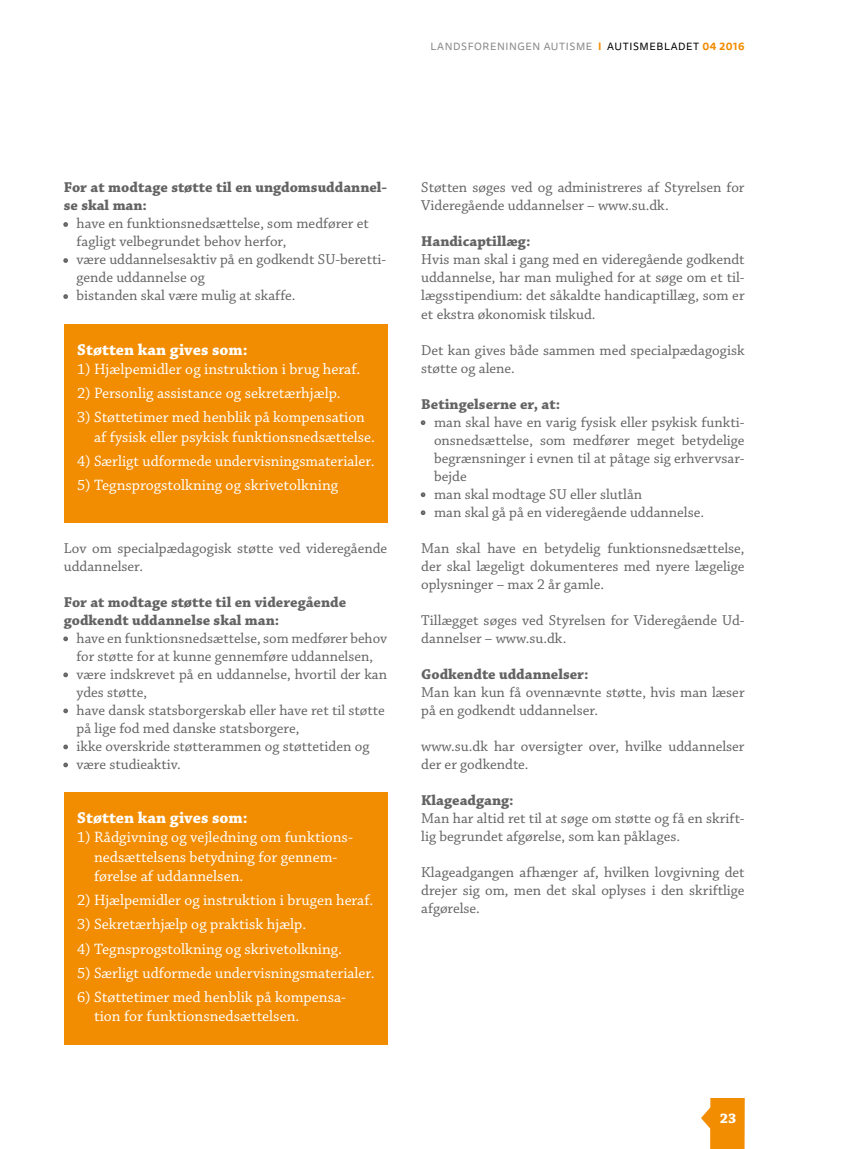
<style>
.page{position:relative;width:851px;height:1149px;background:#fff}
.page>*{position:absolute;margin:0;border:0;box-sizing:border-box;transform-origin:0 0}
.t1{font:700 16.5px "Chaparral Pro";color:#fff}
.t2{font:15.75px/19.5px "Chaparral Pro";color:#fff}
.t3{font:15px/18px "Chaparral Pro";color:#646363}
.t4{font:700 15px/18px "Chaparral Pro";color:#646363}
.t5{font:700 14.55px "Chaparral Pro";color:#fff}
.t6{font:10.5px "Tisa Sans Pro";letter-spacing:.06em;color:#878787}
.s1{font-weight:700;color:#f28c00}
.s2{color:#000}
</style>
<div class="page">
<svg style="left:701px;top:1098px;width:43px;height:50px"></svg>
<div style="left:64px;top:324px;width:323px;height:198px;background:#f28c00"></div>
<svg style="left:63px;top:222px;width:5px;height:5px"></svg>
<svg style="left:63px;top:258px;width:5px;height:5px"></svg>
<svg style="left:63px;top:294px;width:5px;height:5px"></svg>
<svg style="left:63px;top:636px;width:5px;height:5px"></svg>
<svg style="left:63px;top:672px;width:5px;height:5px"></svg>
<svg style="left:63px;top:708px;width:5px;height:5px"></svg>
<svg style="left:63px;top:744px;width:5px;height:5px"></svg>
<svg style="left:63px;top:762px;width:5px;height:5px"></svg>
<svg style="left:420px;top:420px;width:5px;height:5px"></svg>
<svg style="left:420px;top:492px;width:5px;height:5px"></svg>
<svg style="left:420px;top:510px;width:5px;height:5px"></svg>
<div style="left:64px;top:792px;width:323px;height:252px;background:#f28c00"></div>
<p class="t6" style="left:430px;top:39px;width:315px">LANDSFORENINGEN AUTISME <span class="s1">I</span> <span class="s2">AUTISMEBLADET</span> <span class="s1">04 2016</span></p>
<p class="t4" style="left:64px;top:179px;width:325px">For at modtage støtte til en ungdomsuddannel&shy;se skal man:</p>
<p class="t3" style="left:64px;top:215px;width:306px">· have en funktionsnedsættelse, som medfører et</p>
<p class="t3" style="left:77px;top:233px;width:211px">fagligt velbegrundet behov herfor,</p>
<p class="t3" style="left:64px;top:251px;width:324px">· være uddannelsesaktiv på en godkendt SU-beretti-</p>
<p class="t3" style="left:77px;top:269px;width:130px">gende uddannelse og</p>
<p class="t3" style="left:64px;top:287px;width:233px">· bistanden skal være mulig at skaffe.</p>
<p class="t1" style="left:77px;top:339px;width:172px">Støtten kan gives som:</p>
<p class="t2" style="left:77px;top:360px;width:285px">1) Hjælpemidler og instruktion i brug heraf.</p>
<p class="t2" style="left:77px;top:384px;width:265px">2) Personlig assistance og sekretærhjælp.</p>
<p class="t2" style="left:94px;top:408px;width:282px;text-indent:-17px">3) Støttetimer med henblik på kompensation af fysisk eller psykisk funktionsnedsættelse.</p>
<p class="t2" style="left:77px;top:451px;width:299px">4) Særligt udformede undervisningsmaterialer.</p>
<p class="t2" style="left:77px;top:475px;width:262px">5) Tegnsprogstolkning og skrivetolkning</p>
<p class="t3" style="left:64px;top:539px;width:325px">Lov om specialpædagogisk støtte ved videregående uddannelser.</p>
<p class="t4" style="left:64px;top:593px;width:284px">For at modtage støtte til en videregående godkendt uddannelse skal man:</p>
<p class="t3" style="left:64px;top:629px;width:325px">· have en funktionsnedsættelse, som medfører behov</p>
<p class="t3" style="left:77px;top:647px;width:298px">for støtte for at kunne gennemføre uddannelsen,</p>
<p class="t3" style="left:64px;top:665px;width:325px">· være indskrevet på en uddannelse, hvortil der kan</p>
<p class="t3" style="left:77px;top:683px;width:72px">ydes støtte,</p>
<p class="t3" style="left:64px;top:701px;width:322px">· have dansk statsborgerskab eller have ret til støtte</p>
<p class="t3" style="left:77px;top:719px;width:224px">på lige fod med danske statsborgere,</p>
<p class="t3" style="left:64px;top:737px;width:307px">· ikke overskride støtterammen og støttetiden og</p>
<p class="t3" style="left:64px;top:755px;width:118px">· være studieaktiv.</p>
<p class="t1" style="left:77px;top:807px;width:172px">Støtten kan gives som:</p>
<p class="t2" style="left:94px;top:828px;width:260px;text-indent:-17px">1) Rådgivning og vejledning om funktions&shy;nedsættelsens betydning for gennem&shy;førelse af uddannelsen.</p>
<p class="t2" style="left:77px;top:891px;width:297px">2) Hjælpemidler og instruktion i brugen heraf.</p>
<p class="t2" style="left:77px;top:915px;width:231px">3) Sekretærhjælp og praktisk hjælp.</p>
<p class="t2" style="left:77px;top:939px;width:266px">4) Tegnsprogstolkning og skrivetolkning.</p>
<p class="t2" style="left:77px;top:963px;width:299px">5) Særligt udformede undervisningsmaterialer.</p>
<p class="t2" style="left:94px;top:987px;width:253px;text-indent:-17px">6) Støttetimer med henblik på kompensa&shy;tion for funktionsnedsættelsen.</p>
<p class="t3" style="left:421px;top:179px;width:325px">Støtten søges ved og administreres af Styrelsen for<br>Videregående uddannelser – www.su.dk.</p>
<p class="t4" style="left:421px;top:233px;width:111px">Handicaptillæg:</p>
<p class="t3" style="left:421px;top:251px;width:325px;text-align:justify">Hvis man skal i gang med en videregående godkendt uddannelse, har man mulighed for at søge om et til&shy;lægsstipendium: det såkaldte handicaptillæg, som er et ekstra økonomisk tilskud.</p>
<p class="t3" style="left:421px;top:341px;width:325px">Det kan gives både sammen med specialpædagogisk støtte og alene.</p>
<p class="t4" style="left:421px;top:395px;width:141px">Betingelserne er, at:</p>
<p class="t3" style="left:421px;top:413px;width:325px">· man skal have en varig fysisk eller psykisk funkti-</p>
<p class="t3" style="left:434px;top:431px;width:312px">onsnedsættelse, som medfører meget betydelige</p>
<p class="t3" style="left:434px;top:449px;width:312px">begrænsninger i evnen til at påtage sig erhvervsar-</p>
<p class="t3" style="left:434px;top:467px;width:34px">bejde</p>
<p class="t3" style="left:421px;top:485px;width:222px">· man skal modtage SU eller slutlån</p>
<p class="t3" style="left:421px;top:503px;width:284px">· man skal gå på en videregående uddannelse.</p>
<p class="t3" style="left:421px;top:539px;width:325px;text-align:justify">Man skal have en betydelig funktionsnedsættelse, der skal lægeligt dokumenteres med nyere lægelige oplysninger – max 2 år gamle.</p>
<p class="t3" style="left:421px;top:611px;width:325px">Tillægget søges ved Styrelsen for Videregående Ud&shy;dannelser – www.su.dk.</p>
<p class="t4" style="left:421px;top:665px;width:169px">Godkendte uddannelser:</p>
<p class="t3" style="left:421px;top:683px;width:325px">Man kan kun få ovennævnte støtte, hvis man læser på en godkendt uddannelser.</p>
<p class="t3" style="left:421px;top:737px;width:325px">www.su.dk har oversigter over, hvilke uddannelser der er godkendte.</p>
<p class="t4" style="left:421px;top:791px;width:94px">Klageadgang:</p>
<p class="t3" style="left:421px;top:809px;width:325px">Man har altid ret til at søge om støtte og få en skrift&shy;lig begrundet afgørelse, som kan påklages.</p>
<p class="t3" style="left:421px;top:863px;width:325px;text-align:justify">Klageadgangen afhænger af, hvilken lovgivning det drejer sig om, men det skal oplyses i den skriftlige afgørelse.</p>
<p class="t5" style="left:719px;top:1109px;width:18px">23</p>
</div>
